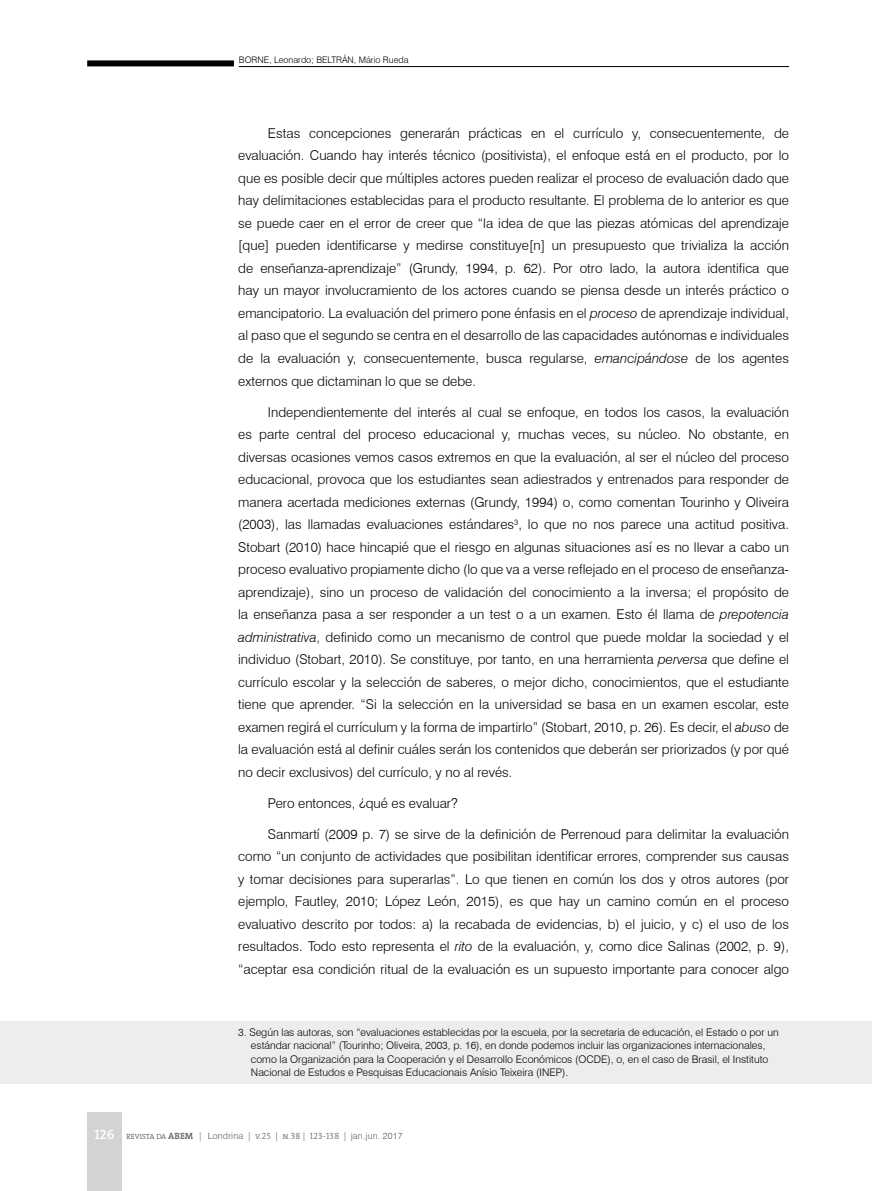
<style>
.page{position:relative;width:872px;height:1191px;background:#fff}
.page>*{position:absolute;margin:0;border:0;box-sizing:border-box;transform-origin:0 0}
.t1{font:300 13.5px/22.5px "Swiss 721 BT";color:#000;text-align:justify}
.t2{font:300 10.5px/13.5px "Swiss 721 BT";color:#000}
.t3{font:300 9px "Swiss 721 BT";letter-spacing:.02em;color:#58595b}
.t4{font:300 9px "Swiss 721 BT";color:#000}
.s1{font-style:italic}
.s2{font-family:"The Serif Semi Bold Caps";font-weight:400;font-size:13.5px;color:#fff}
.s3{font-family:"The Serif";font-size:7.5px}
.s4{font-family:"The Serif";font-weight:600}
.s5{font-family:"The Serif Light Caps";font-weight:400}
</style>
<div class="page">
<hr style="left:239px;top:66px;width:550px;height:1px;background:#000">
<div style="left:87px;top:60px;width:147px;height:6px;background:#000"></div>
<div style="left:87px;top:1111px;width:35px;height:80px;background:#d1d3d4"></div>
<div style="left:0;top:1020px;width:872px;height:63px;background:#ededee"></div>
<p class="t4" style="left:239px;top:54px;width:171px">Borne, Leonardo; Beltrán, Mário Rueda</p>
<p class="t1" style="left:238px;top:122px;width:552px;text-indent:30px">Estas concepciones generarán prácticas en el currículo y, consecuentemente, de evaluación. Cuando hay interés técnico (positivista), el enfoque está en el producto, por lo que es posible decir que múltiples actores pueden realizar el proceso de evaluación dado que hay delimitaciones establecidas para el producto resultante. El problema de lo anterior es que se puede caer en el error de creer que “la idea de que las piezas atómicas del aprendizaje [que] pueden identificarse y medirse constituye[n] un presupuesto que trivializa la acción de enseñanza-aprendizaje” (Grundy, 1994, p. 62). Por otro lado, la autora identifica que hay un mayor involucramiento de los actores cuando se piensa desde un interés práctico o emancipatorio. La evaluación del primero pone énfasis en el <span class="s1">proceso</span> de aprendizaje individual, al paso que el segundo se centra en el desarrollo de las capacidades autónomas e individuales de la evaluación y, consecuentemente, busca regularse, <span class="s1">emancipándose</span> de los agentes externos que dictaminan lo que se debe.</p>
<p class="t1" style="left:238px;top:400px;width:552px;text-indent:30px">Independientemente del interés al cual se enfoque, en todos los casos, la evaluación es parte central del proceso educacional y, muchas veces, su núcleo. No obstante, en diversas ocasiones vemos casos extremos en que la evaluación, al ser el núcleo del proceso educacional, provoca que los estudiantes sean adiestrados y entrenados para responder de manera acertada mediciones externas (Grundy, 1994) o, como comentan Tourinho y Oliveira (2003), las llamadas evaluaciones estándares<sup>3</sup>, lo que no nos parece una actitud positiva.<br>Stobart (2010) hace hincapié que el riesgo en algunas situaciones así es no llevar a cabo un proceso evaluativo propiamente dicho (lo que va a verse reflejado en el proceso de enseñanza&shy;aprendizaje), sino un proceso de validación del conocimiento a la inversa; el propósito de la enseñanza pasa a ser responder a un test o a un examen. Esto él llama de <span class="s1">prepotencia administrativa</span>, definido como un mecanismo de control que puede moldar la sociedad y el individuo (Stobart, 2010). Se constituye, por tanto, en una herramienta <span class="s1">perversa</span> que define el currículo escolar y la selección de saberes, o mejor dicho, conocimientos, que el estudiante tiene que aprender. “Si la selección en la universidad se basa en un examen escolar, este examen regirá el currículum y la forma de impartirlo” (Stobart, 2010, p. 26). Es decir, el <span class="s1">abuso</span> de la evaluación está al definir cuáles serán los contenidos que deberán ser priorizados (y por qué no decir exclusivos) del currículo, y no al revés.</p>
<p class="t1" style="left:268px;top:791px;width:191px">Pero entonces, ¿qué es evaluar?</p>
<p class="t1" style="left:238px;top:822px;width:552px;text-indent:30px">Sanmartí (2009 p. 7) se sirve de la definición de Perrenoud para delimitar la evaluación como “un conjunto de actividades que posibilitan identificar errores, comprender sus causas y tomar decisiones para superarlas”. Lo que tienen en común los dos y otros autores (por ejemplo, Fautley, 2010; López León, 2015), es que hay un camino común en el proceso evaluativo descrito por todos: a) la recabada de evidencias, b) el juicio, y c) el uso de los resultados. Todo esto representa el <span class="s1">rito</span> de la evaluación, y, como dice Salinas (2002, p. 9), “aceptar esa condición ritual de la evaluación es un supuesto importante para conocer algo</p>
<p class="t2" style="left:251px;top:1025px;width:529px;text-indent:-13px">3. Según las autoras, son “evaluaciones establecidas por la escuela, por la secretaria de educación, el Estado o por un estándar nacional” (Tourinho; Oliveira, 2003, p. 16), en donde podemos incluir las organizaciones internacionales, como la Organización para la Cooperación y el Desarrollo Económicos (OCDE), o, en el caso de Brasil, el Instituto Nacional de Estudos e Pesquisas Educacionais Anísio Teixeira (INEP).</p>
<p class="t3" style="left:94px;top:1130px;width:310px"><span class="s2">126</span> <span class="s3">REVISTA DA</span> <span class="s4">ABEM</span> | Londrina <span class="s5">| v.25 | n.38 | 123-138 |</span> jan.jun. 2017</p>
</div>
